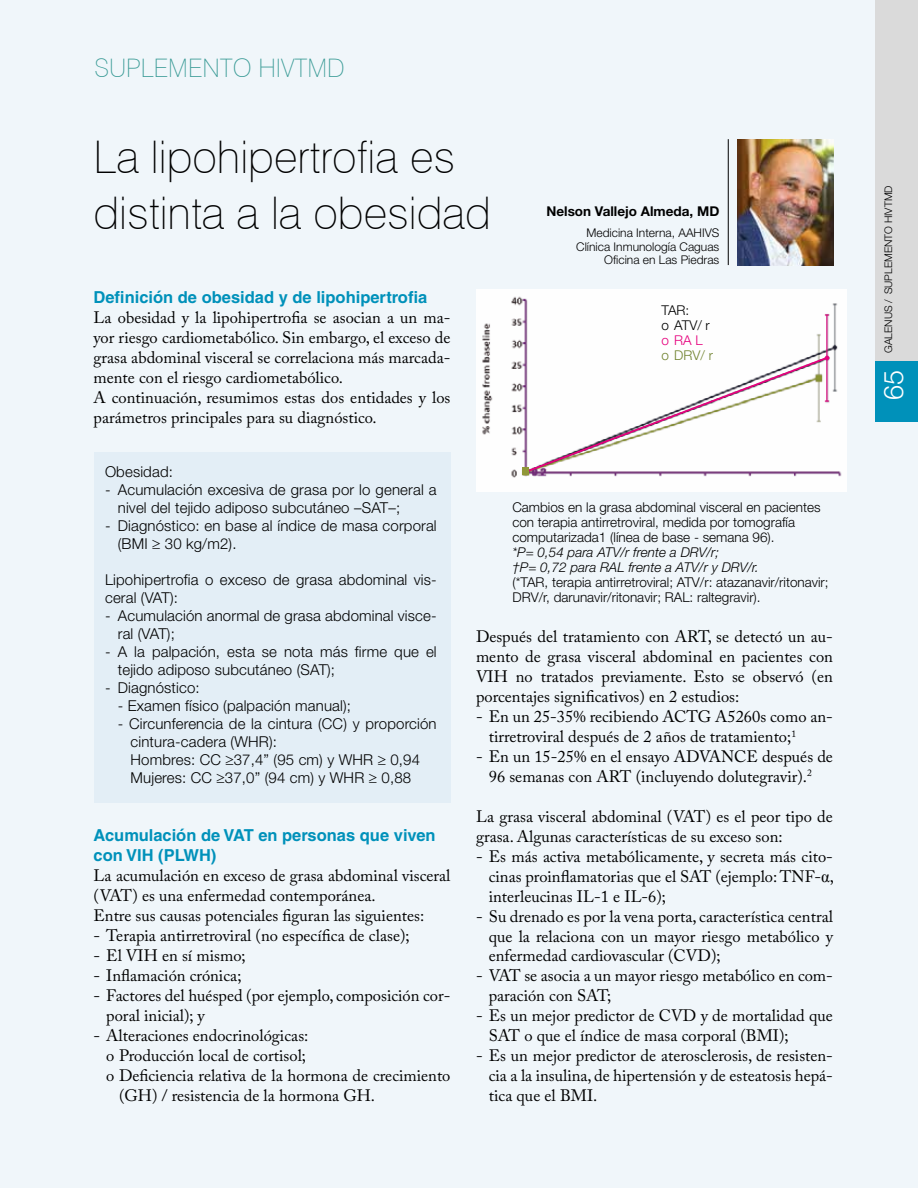
<style>
.page{position:relative;width:918px;height:1188px;background:#f0f6fa}
.page>*{position:absolute;margin:0;border:0;box-sizing:border-box;transform-origin:0 0}
.t1{font:100 45px/55.5px "Swiss 721 BT";color:#000}
.t2{font:300 27px "Helvetica Neue";color:#fff}
.t3{font:100 25.5px "Swiss 721 BT";color:#389a95}
.t4{font:16.5px/20px "Adobe Caslon Pro";color:#000}
.t5{font:700 16.5px/20px "Helvetica LT Std";color:#0091ba}
.t6{font:300 15px/18px "Helvetica Neue";letter-spacing:.01em;color:#000}
.t7{font:300 13.5px/15px "Helvetica Neue";color:#000}
.t8{font:italic 300 13.5px/15px "Helvetica Neue";color:#000}
.t9{font:700 13.5px "Helvetica Neue LT Std";color:#000}
.t10{font:300 13.5px "Helvetica Neue";color:#718330}
.t11{font:300 13.5px "Helvetica Neue";color:#e6007d}
.t12{font:300 12px/13.5px "Helvetica Neue";color:#000;text-align:right}
.t13{font:300 10.5px "Helvetica Neue";color:#000}
.s1{font-family:"Times New Roman"}
</style>
<div class="page">
<hr style="left:728px;top:139px;width:1px;height:126px;background:#000">
<img style="left:737px;top:139px;width:97px;height:127px">
<div style="left:94px;top:452px;width:356px;height:351px;background:#e3eef6"></div>
<div style="left:476px;top:289px;width:371px;height:203px;background:#fefefe"></div>
<hr style="left:826px;top:315px;width:1px;height:86px;background:#e6007d">
<svg style="left:524px;top:355px;width:306px;height:119px"></svg>
<div style="left:523px;top:468px;width:6px;height:7px;background:#909738"></div>
<div style="left:875px;top:0;width:43px;height:412px;background:#dadada"></div>
<div style="left:875px;top:361px;width:43px;height:61px;background:#0091ba"></div>
<h3 class="t3" style="left:94px;top:52px;width:252px">SUPLEMENTO HIVTMD</h3>
<h1 class="t1" style="left:94px;top:129px;width:399px">La lipohipertrofia es distinta a la obesidad</h1>
<p class="t5" style="left:94px;top:287px;width:335px">Definición de obesidad y de lipohipertrofia</p>
<p class="t4" style="left:94px;top:307px;width:358px">La obesidad y la lipohipertrofia se asocian a un ma&shy;yor riesgo cardiometabólico. Sin embargo, el exceso de grasa abdominal visceral se correlaciona más marcada&shy;mente con el riesgo cardiometabólico.<br>A continuación, resumimos estas dos entidades y los parámetros principales para su diagnóstico.</p>
<p class="t9" style="left:546px;top:203px;width:174px">Nelson Vallejo Almeda, MD</p>
<p class="t12" style="left:576px;top:226px;width:145px">Medicina Interna, AAHIVS<br>Clínica Inmunología Caguas<br>Oficina en Las Piedras</p>
<p class="t7" style="left:662px;top:302px;width:50px">TAR:<br>o ATV/ r</p>
<p class="t11" style="left:662px;top:332px;width:43px">o RA L</p>
<p class="t10" style="left:662px;top:347px;width:53px">o DRV/ r</p>
<p class="t6" style="left:105px;top:462px;width:69px">Obesidad:</p>
<p class="t6" style="left:118px;top:480px;width:320px;text-indent:-13px">- Acumulación excesiva de grasa por lo general a nivel del tejido adiposo subcutáneo –SAT–;</p>
<p class="t6" style="left:118px;top:516px;width:320px;text-indent:-13px">- Diagnóstico: en base al índice de masa corporal (BMI ≥ 30 kg/m2).</p>
<p class="t6" style="left:105px;top:570px;width:333px">Lipohipertrofia o exceso de grasa abdominal vis&shy;ceral (VAT):</p>
<p class="t6" style="left:118px;top:606px;width:320px;text-indent:-13px">- Acumulación anormal de grasa abdominal visce&shy;ral (VAT);</p>
<p class="t6" style="left:118px;top:642px;width:320px;text-indent:-13px">- A la palpación, esta se nota más firme que el tejido adiposo subcutáneo (SAT);</p>
<p class="t6" style="left:105px;top:678px;width:96px">- Diagnóstico:</p>
<p class="t6" style="left:118px;top:696px;width:235px">- Examen físico (palpación manual);</p>
<p class="t6" style="left:131px;top:714px;width:308px;text-indent:-13px">- Circunferencia de la cintura (CC) y proporción cintura-cadera (WHR):<br>Hombres: CC ≥37,4” (95 cm) y WHR ≥ 0,94<br>Mujeres: CC ≥37,0” (94 cm) y WHR ≥ 0,88</p>
<p class="t5" style="left:94px;top:825px;width:344px">Acumulación de VAT en personas que viven con VIH (PLWH)</p>
<p class="t4" style="left:94px;top:866px;width:358px">La acumulación en exceso de grasa abdominal visceral (VAT) es una enfermedad contemporánea.<br>Entre sus causas potenciales figuran las siguientes:</p>
<p class="t4" style="left:94px;top:926px;width:318px">- Terapia antirretroviral (no específica de clase);</p>
<p class="t4" style="left:94px;top:946px;width:154px">- El VIH en sí mismo;</p>
<p class="t4" style="left:94px;top:965px;width:149px">- Inflamación crónica;</p>
<p class="t4" style="left:106px;top:985px;width:346px;text-indent:-13px">- Factores del huésped (por ejemplo, composición cor&shy;poral inicial); y</p>
<p class="t4" style="left:94px;top:1025px;width:216px">- Alteraciones endocrinológicas:</p>
<p class="t4" style="left:106px;top:1045px;width:201px">o Producción local de cortisol;</p>
<p class="t4" style="left:106px;top:1065px;width:346px">o Deficiencia relativa de la hormona de crecimiento</p>
<p class="t4" style="left:119px;top:1085px;width:258px">(GH) / resistencia de la hormona GH.</p>
<p class="t7" style="left:512px;top:499px;width:310px">Cambios en la grasa abdominal visceral en pacientes con terapia antirretroviral, medida por tomografía computarizada1 (línea de base - semana 96).</p>
<p class="t8" style="left:512px;top:544px;width:248px">*P= 0,54 para ATV/r frente a DRV/r;<br>†P= 0,72 para RAL frente a ATV/r y DRV/r.</p>
<p class="t7" style="left:512px;top:574px;width:318px">(*TAR, terapia antirretroviral; ATV/r: atazanavir/ritonavir;<br>DRV/r, darunavir/ritonavir; RAL: raltegravir).</p>
<p class="t4" style="left:476px;top:627px;width:358px;text-align:justify">Después del tratamiento con ART, se detectó un au&shy;mento de grasa visceral abdominal en pacientes con VIH no tratados previamente. Esto se observó (en porcentajes significativos) en 2 estudios:</p>
<p class="t4" style="left:489px;top:706px;width:346px;text-indent:-13px">- En un 25-35% recibiendo ACTG A5260s como an&shy;tirretroviral después de 2 años de tratamiento;<sup>1</sup></p>
<p class="t4" style="left:476px;top:746px;width:358px;text-align:center">- En un 15-25% en el ensayo ADVANCE después de<br>96 semanas con ART (incluyendo dolutegravir).<sup>2</sup></p>
<p class="t4" style="left:476px;top:806px;width:358px">La grasa visceral abdominal (VAT) es el peor tipo de grasa. Algunas características de su exceso son:</p>
<p class="t4" style="left:489px;top:846px;width:347px;text-align:justify;text-indent:-13px">- Es más activa metabólicamente, y secreta más cito&shy;cinas proinflamatorias que el SAT (ejemplo: TNF-<span class="s1">α</span>, interleucinas IL-1 e IL-6);</p>
<p class="t4" style="left:489px;top:906px;width:346px;text-align:justify;text-indent:-13px">- Su drenado es por la vena porta, característica central que la relaciona con un mayor riesgo metabólico y enfermedad cardiovascular (CVD);</p>
<p class="t4" style="left:489px;top:966px;width:346px;text-indent:-13px">- VAT se asocia a un mayor riesgo metabólico en com&shy;paración con SAT;</p>
<p class="t4" style="left:489px;top:1006px;width:346px;text-indent:-13px">- Es un mejor predictor de CVD y de mortalidad que<br>SAT o que el índice de masa corporal (BMI);</p>
<p class="t4" style="left:489px;top:1046px;width:346px;text-align:justify;text-indent:-13px">- Es un mejor predictor de aterosclerosis, de resisten&shy;cia a la insulina, de hipertensión y de esteatosis hepá&shy;tica que el BMI.</p>
<p class="t13" style="left:882px;top:353px;width:169px;rotate:-90deg">GALENUS / SUPLEMENTO HIVTMD</p>
<h2 class="t2" style="left:877px;top:400px;width:32px;rotate:-90deg">65</h2>
</div>
